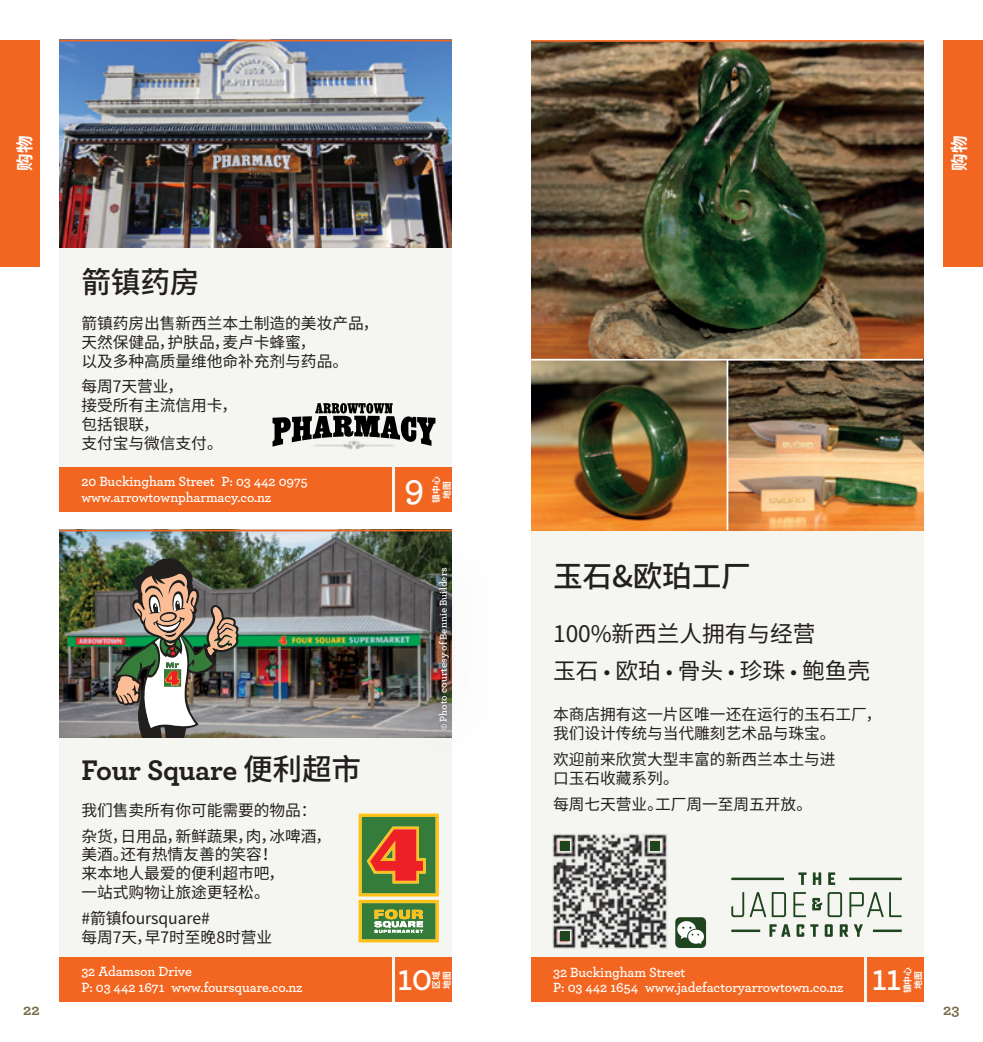
<style>
.page{position:relative;width:983px;height:1042px;background:#fff}
.page>*{position:absolute;margin:0;border:0;box-sizing:border-box;transform-origin:0 0}
.t1{font:600 38.32px "Archer Pro";color:#fff;scale:.94 1}
.Listing_head{font:700 29.75px "Archer Pro";letter-spacing:-.015em;color:#231f20}
.Listing_head-2{font:500 29.75px "Noto Sans CJ Ksc";letter-spacing:-.01em;color:#231f20}
.Listing_Body{font:22.75px "Noto Sans CJ Ksc";letter-spacing:-.005em;color:#231f20}
.Section_Titles{font:700 17.5px "Noto Sans CJ Ksc";color:#fff}
.Listing_Body-2{font:15.75px/18.9px "Noto Sans CJ Ksc";letter-spacing:-.005em;color:#231f20}
.t2{font:700 15.75px "Archer Pro";color:#776b46}
.Listing_Contact_Footer{font:600 14px/15.8px "Archer Pro";letter-spacing:-.005em;color:#fff}
.t3{font:600 10.5px "Archer Pro";letter-spacing:.005em;color:#fff}
.Section_Titles-2{font:700 8.75px/10.5px "Noto Sans CJ Ksc";color:#fff;text-align:center}
.s1{font-family:"Noto Sans CJ Ksc";font-weight:500}
.s2{font-family:"Archer Pro";font-weight:600}
</style>
<div class="page">
<div style="left:943px;top:40px;width:39px;height:226px;background:#f36621"></div>
<div style="left:59px;top:530px;width:392px;height:472px;background:#f5f5f1"></div>
<img style="left:59px;top:531px;width:328px;height:206px">
<hr style="left:59px;top:530px;width:392px;height:1px;background:#f36621">
<div style="left:60px;top:957px;width:331px;height:45px;background:#f36621"></div>
<div style="left:395px;top:957px;width:56px;height:45px;background:#f36621"></div>
<img style="left:113px;top:558px;width:126px;height:179px">
<svg style="left:358px;top:813px;width:80px;height:129px;background:#938940"></svg>
<div style="left:387px;top:527px;width:113px;height:242px;background:#231f20;opacity:.7"></div>
<div style="left:59px;top:41px;width:392px;height:471px;background:#f5f5f1"></div>
<img style="left:59px;top:41px;width:392px;height:206px">
<hr style="left:59px;top:40px;width:392px;height:1px;background:#f36621">
<div style="left:60px;top:467px;width:331px;height:45px;background:#f36621"></div>
<div style="left:395px;top:467px;width:56px;height:45px;background:#f36621"></div>
<img style="left:272px;top:403px;width:164px;height:46px">
<img style="left:313px;top:416px;width:66px;height:21px">
<div style="left:0;top:40px;width:40px;height:226px;background:#f36621"></div>
<div style="left:531px;top:40px;width:392px;height:962px;background:#f5f5f1"></div>
<img style="left:531px;top:42px;width:392px;height:488px">
<img style="left:531px;top:361px;width:195px;height:169px">
<img style="left:728px;top:361px;width:194px;height:169px">
<hr style="left:531px;top:359px;width:391px;height:2px;background:#fff">
<hr style="left:726px;top:360px;width:2px;height:170px;background:#fff">
<div style="left:531px;top:957px;width:332px;height:45px;background:#f36621"></div>
<div style="left:866px;top:957px;width:57px;height:45px;background:#f36621"></div>
<hr style="left:531px;top:40px;width:392px;height:2px;background:#f36621">
<svg style="left:731px;top:872px;width:170px;height:65px"></svg>
<div style="left:675px;top:917px;width:30px;height:31px;background:#1f451f;border-radius:5px"></div>
<svg style="left:677px;top:921px;width:27px;height:23px"></svg>
<img style="left:552px;top:834px;width:115px;height:115px">
<div style="left:560px;top:841px;width:9px;height:9px;background:#1f451f"></div>
<div style="left:650px;top:841px;width:9px;height:9px;background:#1f451f"></div>
<div style="left:560px;top:931px;width:9px;height:10px;background:#1f451f"></div>
<p class="Section_Titles" style="left:15px;top:170px;width:36px;rotate:-90deg">购物</p>
<p class="Section_Titles" style="left:949px;top:170px;width:36px;rotate:-90deg">购物</p>
<p class="Listing_head-2" style="left:81px;top:265px;width:120px">箭镇药房</p>
<p class="Listing_Body-2" style="left:81px;top:314px;width:298px">箭镇药房出售新西兰本土制造的美妆产品，天然保健品，护肤品，麦卢卡蜂蜜，<br>以及多种高质量维他命补充剂与药品。</p>
<p class="Listing_Body-2" style="left:81px;top:377px;width:157px">每周7天营业，<br>接受所有主流信用卡，包括银联，<br>支付宝与微信支付。</p>
<p class="Listing_Contact_Footer" style="left:81px;top:473px;width:228px">20 Buckingham Street P: 03 442 0975</p>
<p class="Listing_Contact_Footer" style="left:81px;top:489px;width:191px">www.arrowtownpharmacy.co.nz</p>
<p class="t1" style="left:404px;top:458px;width:22px">9</p>
<p class="Section_Titles-2" style="left:431px;top:503px;width:28px;rotate:-90deg">镇中心地图</p>
<p class="Listing_head" style="left:81px;top:746px;width:281px">Four Square <span class="s1">便利超市</span></p>
<p class="Listing_Body-2" style="left:81px;top:801px;width:237px">我们售卖所有你可能需要的物品：</p>
<p class="Listing_Body-2" style="left:81px;top:826px;width:251px">杂货，日用品，新鲜蔬果，肉，冰啤酒，美酒。还有热情友善的笑容！<br>来本地人最爱的便利超市吧，<br>一站式购物让旅途更轻松。</p>
<p class="Listing_Body-2" style="left:81px;top:909px;width:192px">#箭镇foursquare#<br>每周7天，早7时至晚8时营业</p>
<p class="t3" style="left:435px;top:730px;width:164px;rotate:-90deg">© Photo courtesy of Bennie Builders</p>
<p class="Listing_Contact_Footer" style="left:81px;top:963px;width:112px">32 Adamson Drive</p>
<p class="Listing_Contact_Footer" style="left:81px;top:978px;width:222px">P: 03 442 1671 www.foursquare.co.nz</p>
<p class="t1" style="left:397px;top:948px;width:38px">10</p>
<p class="Section_Titles-2" style="left:431px;top:988px;width:19px;text-align:left;rotate:-90deg">区域地图</p>
<p class="Listing_head-2" style="left:553px;top:560px;width:199px">玉石&amp;欧珀工厂</p>
<p class="Listing_Body" style="left:553px;top:621px;width:264px">100%新西兰人拥有与经营</p>
<p class="Listing_Body" style="left:553px;top:657px;width:318px">玉石 <span class="s2">•</span> 欧珀 <span class="s2">•</span> 骨头 <span class="s2">•</span> 珍珠 <span class="s2">•</span> 鲍鱼壳</p>
<p class="Listing_Body-2" style="left:553px;top:705px;width:330px">本商店拥有这一片区唯一还在运行的玉石工厂，我们设计传统与当代雕刻艺术品与珠宝。</p>
<p class="Listing_Body-2" style="left:553px;top:750px;width:284px">欢迎前来欣赏大型丰富的新西兰本土与进口玉石收藏系列。</p>
<p class="Listing_Body-2" style="left:553px;top:795px;width:260px">每周七天营业。工厂周一至周五开放。</p>
<p class="Listing_Contact_Footer" style="left:553px;top:963px;width:292px">32 Buckingham Street<br>P: 03 442 1654 www.jadefactoryarrowtown.co.nz</p>
<p class="t1" style="left:871px;top:949px;width:33px">11</p>
<p class="Section_Titles-2" style="left:902px;top:993px;width:28px;rotate:-90deg">镇中心地图</p>
<p class="t2" style="left:23px;top:997px;width:18px">22</p>
<p class="t2" style="left:943px;top:997px;width:18px">23</p>
</div>
